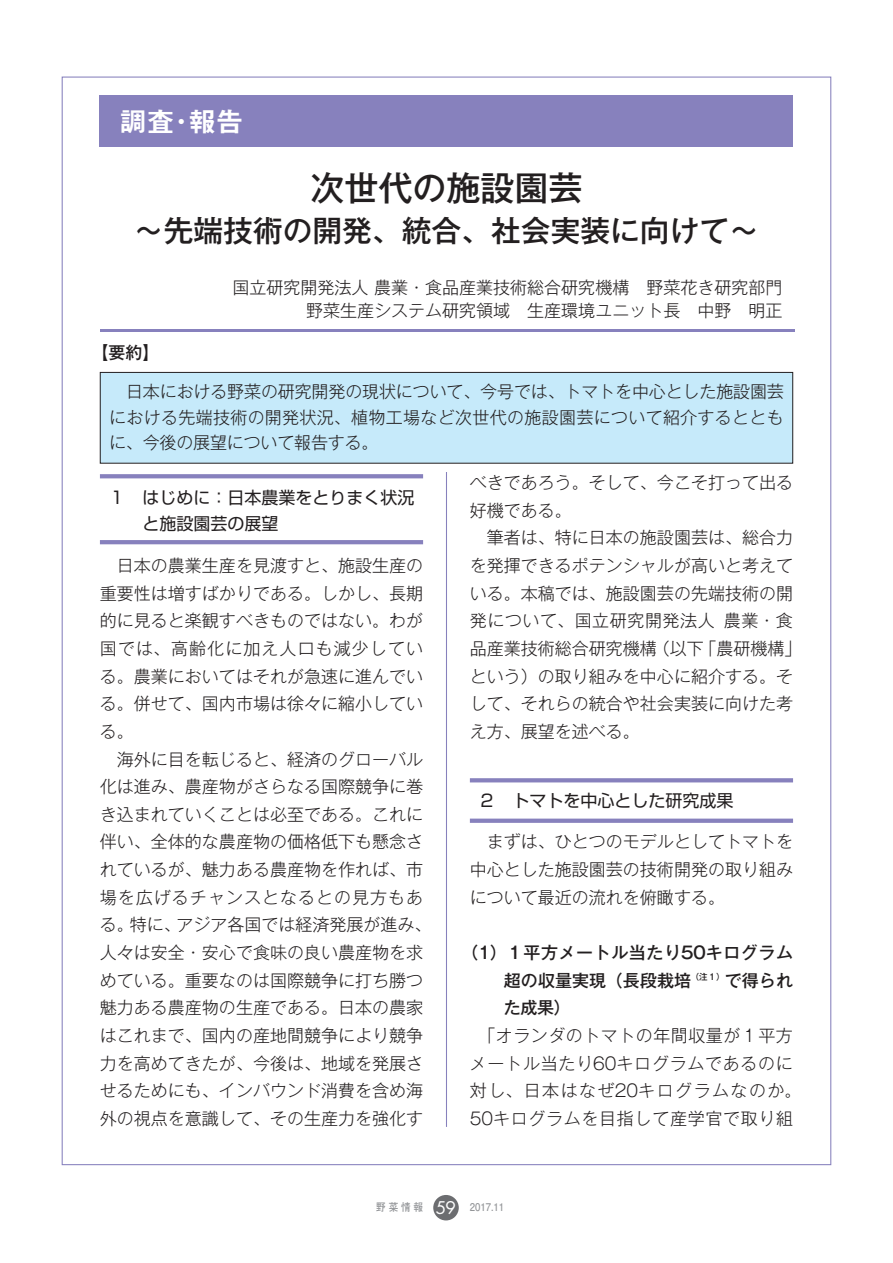
<style>
.page{position:relative;width:893px;height:1263px;background:#fff}
.page>*{position:absolute;margin:0;border:0;box-sizing:border-box;transform-origin:0 0}
.t1{font:500 34.05px "Gothic MB101 Pr 5";color:#231f20}
.t2{font:500 29.7px "Gothic MB101 Pr 5";color:#231f20}
.t3{font:27.6px "Midashi Go Pr 5 MB31";color:#fff}
.t4{font:300 16.95px/27.6px "Gothic MB101 Pr 5";color:#231f20;text-align:justify}
.t5{font:300 16.95px/27.6px "Gothic MB101 Pr 5";letter-spacing:.04em;color:#231f20;text-align:center}
.t6{font:500 16.95px/27.6px "Gothic MB101 Pr 5";letter-spacing:.005em;color:#231f20;text-align:justify}
.t7{font:16.95px/25.5px "Shin Go Pr 5";color:#231f20}
.t8{font:700 10.65px "Futo Go B101 Pr 5";color:#939598;scale:.9 1}
.s1{font-family:"Futura";font-weight:400;font-size:16.95px;color:#fff}
</style>
<div class="page">
<div style="left:433px;top:1195px;width:26px;height:25px;background:#6c6d70;border-radius:50%"></div>
<hr style="left:446px;top:115px;width:1px;height:1012px;background:#8781bd">
<svg style="left:100px;top:474px;width:323px;height:4px"></svg>
<hr style="left:100px;top:540px;width:323px;height:4px;background:#8781bd">
<svg style="left:470px;top:778px;width:323px;height:4px"></svg>
<svg style="left:470px;top:819px;width:323px;height:4px"></svg>
<div style="left:100px;top:115px;width:693px;height:357px;background:#fff"></div>
<div style="left:100px;top:372px;width:693px;height:91px;background:#c6eafa"></div>
<div style="left:100px;top:372px;width:693px;height:91px;border:1px solid #231f20"></div>
<div style="left:100px;top:96px;width:693px;height:51px;background:#8781bd"></div>
<hr style="left:100px;top:330px;width:694px;height:2px;background:#8781bd">
<h3 class="t3" style="left:119px;top:99px;width:126px">調査･報告</h3>
<h1 class="t1" style="left:310px;top:160px;width:274px">次世代の施設園芸</h1>
<h2 class="t2" style="left:134px;top:206px;width:627px">～先端技術の開発、統合、社会実装に向けて～</h2>
<p class="t4" style="left:232px;top:274px;width:551px;line-height:23.4px;text-align:right">国立研究開発法人 農業・食品産業技術総合研究機構　野菜花き研究部門野菜生産システム研究領域　生産環境ユニット長　中野　明正</p>
<p class="t6" style="left:91px;top:338px;width:70px">【要約】</p>
<p class="t4" style="left:109px;top:378px;width:676px;line-height:25.5px;text-indent:17px">日本における野菜の研究開発の現状について、今号では、トマトを中心とした施設園芸における先端技術の開発状況、植物工場など次世代の施設園芸について紹介するとともに、今後の展望について報告する。</p>
<p class="t7" style="left:142px;top:483px;width:274px;text-indent:-34px">１　はじめに：日本農業をとりまく状況と施設園芸の展望</p>
<p class="t4" style="left:100px;top:550px;width:325px;text-indent:17px">日本の農業生産を見渡すと、施設生産の重要性は増すばかりである。しかし、長期的に見ると楽観すべきものではない。わが国では、高齢化に加え人口も減少している。農業においてはそれが急速に進んでいる。併せて、国内市場は徐々に縮小している。</p>
<p class="t4" style="left:100px;top:744px;width:333px;text-align:center">海外に目を転じると、経済のグローバル<br>化は進み、農産物がさらなる国際競争に巻き込まれていくことは必至である。これに伴い、全体的な農産物の価格低下も懸念されているが、魅力ある農産物を作れば、市場を広げるチャンスとなるとの見方もある。特に、アジア各国では経済発展が進み、人々は安全・安心で食味の良い農産物を求めている。重要なのは国際競争に打ち勝つ魅力ある農産物の生産である。日本の農家はこれまで、国内の産地間競争により競争力を高めてきたが、今後は、地域を発展させるためにも、インバウンド消費を含め海外の視点を意識して、その生産力を強化す</p>
<p class="t4" style="left:470px;top:467px;width:325px">べきであろう。そして、今こそ打って出る好機である。</p>
<p class="t4" style="left:470px;top:523px;width:333px;text-align:left;text-indent:17px">筆者は、特に日本の施設園芸は、総合力を発揮できるポテンシャルが高いと考えている。本稿では、施設園芸の先端技術の開発について、国立研究開発法人 農業・食品産業技術総合研究機構（以下「農研機構」という）の取り組みを中心に紹介する。そして、それらの統合や社会実装に向けた考え方、展望を述べる。</p>
<p class="t7" style="left:478px;top:786px;width:257px">２　トマトを中心とした研究成果</p>
<p class="t4" style="left:470px;top:827px;width:325px;text-indent:17px">まずは、ひとつのモデルとしてトマトを中心とした施設園芸の技術開発の取り組みについて最近の流れを俯瞰する。</p>
<p class="t6" style="left:504px;top:937px;width:291px;text-indent:-43px">（1）１平方メートル当たり50キログラム超の収量実現（長段栽培<sup>（注１）</sup>で得られた成果）</p>
<p class="t5" style="left:470px;top:1020px;width:333px">「オランダのトマトの年間収量が１平方メートル当たり60キログラムであるのに対し、日本はなぜ20キログラムなのか。<br>50キログラムを目指して産学官で取り組</p>
<p class="t8" style="left:376px;top:1198px;width:144px">野菜情報 <span class="s1">59</span> 2017.11</p>
</div>
